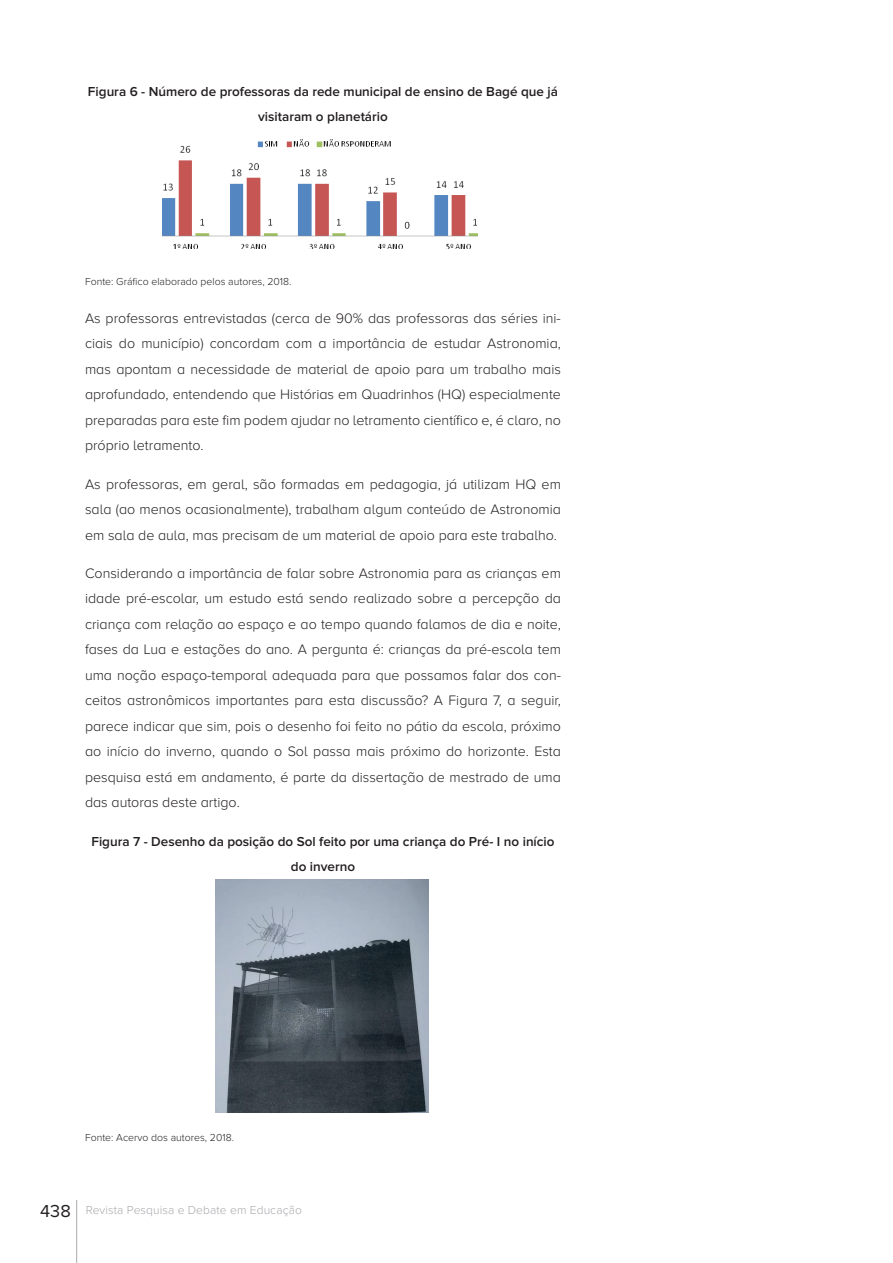
<style>
.page{position:relative;width:893px;height:1263px;background:#fff}
.page>*{position:absolute;margin:0;border:0;box-sizing:border-box;transform-origin:0 0}
.t1{font:300 14.25px/25.5px "Proxima Nova A";color:#231f20;text-align:justify}
.t2{font:600 13.5px/25.5px "Proxima Nova";color:#231f20;text-align:center}
.t3{font:700 12.6px/21.9px "Arial";letter-spacing:-.005em;color:#040503;text-align:center}
.t4{font:300 12px "Proxima Nova";letter-spacing:.01em;color:#a8a9ad}
.t5{font:300 10.5px "Proxima Nova";color:#231f20}
.s1{font-weight:400;font-size:18px;color:#231f20}
</style>
<div class="page">
<hr style="left:76px;top:1200px;width:1px;height:63px;background:#a8a9ad">
<img style="left:162px;top:139px;width:315px;height:109px">
<img style="left:215px;top:880px;width:214px;height:232px">
<p class="t2" style="left:88px;top:79px;width:471px">Figura 6 - Número de professoras da rede municipal de ensino de Bagé que já visitaram o planetário</p>
<p class="t3" style="left:87px;top:89px;width:470px">Figura 6 - Número de professoras da rede municipal de ensino de Bagé que já visitaram o planetário</p>
<p class="t5" style="left:85px;top:275px;width:208px">Fonte: Gráfico elaborado pelos autores, 2018.</p>
<p class="t1" style="left:85px;top:305px;width:477px">As professoras entrevistadas (cerca de 90% das professoras das séries ini&shy;ciais do município) concordam com a importância de estudar Astronomia, mas apontam a necessidade de material de apoio para um trabalho mais aprofundado, entendendo que Histórias em Quadrinhos (HQ) especialmente preparadas para este fim podem ajudar no letramento científico e, é claro, no próprio letramento.</p>
<p class="t1" style="left:85px;top:471px;width:477px">As professoras, em geral, são formadas em pedagogia, já utilizam HQ em sala (ao menos ocasionalmente), trabalham algum conteúdo de Astronomia em sala de aula, mas precisam de um material de apoio para este trabalho.</p>
<p class="t1" style="left:85px;top:560px;width:477px">Considerando a importância de falar sobre Astronomia para as crianças em idade pré-escolar, um estudo está sendo realizado sobre a percepção da criança com relação ao espaço e ao tempo quando falamos de dia e noite, fases da Lua e estações do ano. A pergunta é: crianças da pré-escola tem uma noção espaço-temporal adequada para que possamos falar dos con&shy;ceitos astronômicos importantes para esta discussão? A Figura 7, a seguir, parece indicar que sim, pois o desenho foi feito no pátio da escola, próximo ao início do inverno, quando o Sol passa mais próximo do horizonte. Esta pesquisa está em andamento, é parte da dissertação de mestrado de uma das autoras deste artigo.</p>
<p class="t2" style="left:91px;top:829px;width:465px">Figura 7 - Desenho da posição do Sol feito por uma criança do Pré- I no início do inverno</p>
<p class="t5" style="left:85px;top:1131px;width:150px">Fonte: Acervo dos autores, 2018.</p>
<p class="t4" style="left:40px;top:1203px;width:263px"><span class="s1">438</span> Revista Pesquisa e Debate em Educação</p>
</div>
